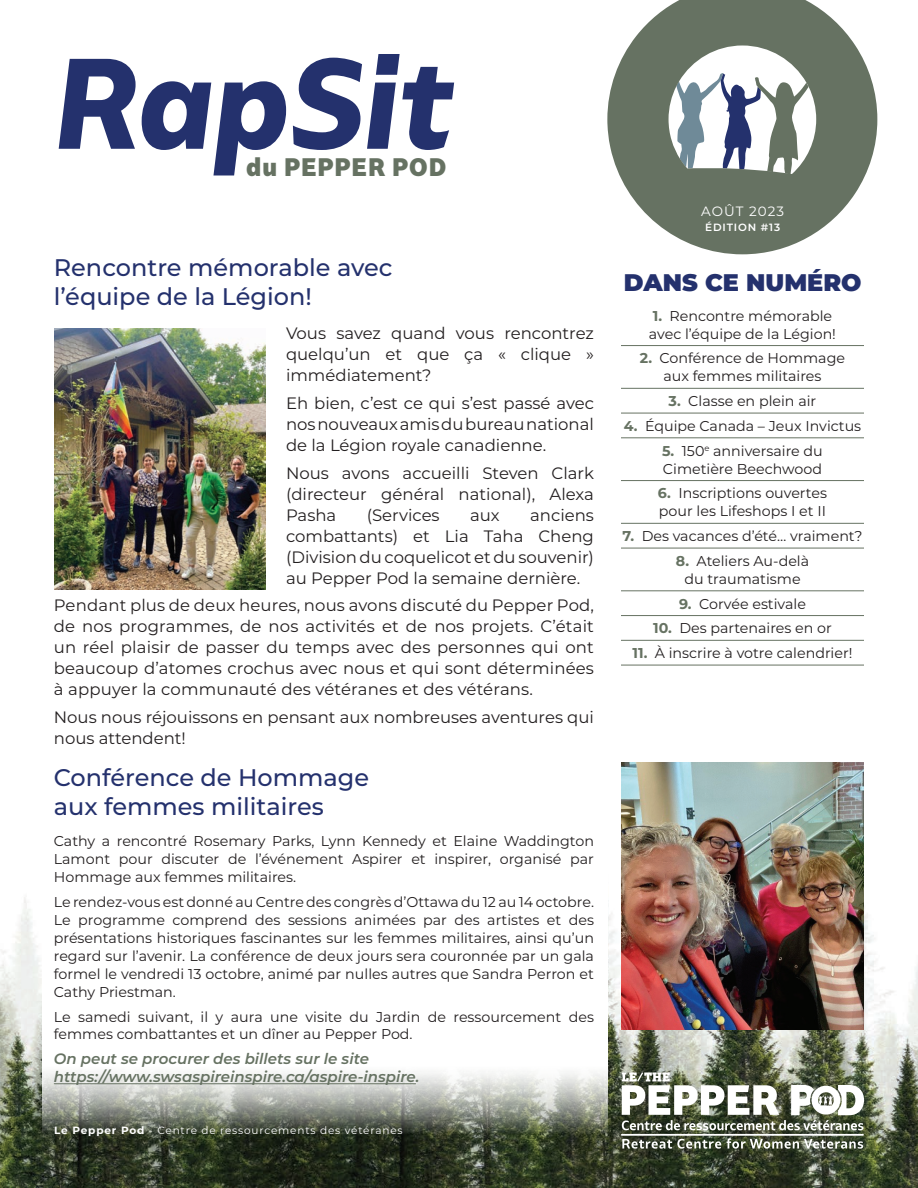
<style>
.page{position:relative;width:918px;height:1188px;background:#fff}
.page>*{position:absolute;margin:0;border:0;box-sizing:border-box;transform-origin:0 0}
.t1{font:italic 800 121.5px "Bw Glenn Sans DEMO";color:#24316d}
.t2{font:500 24px/28.8px "Montserrat";color:#24316d}
.t3{font:900 24px "Montserrat";color:#24316d}
.t4{font:900 24px "Bw Glenn Sans DEMO";letter-spacing:.04em;color:#667262}
.t5{font:16.5px/21px "Montserrat";color:#231f20;text-align:justify}
.t6{font:italic 600 15px/18px "Montserrat";color:#667262}
.t7{font:14.25px/18px "Montserrat";color:#231f20}
.t8{font:13.5px "Montserrat";letter-spacing:.075em;color:#fff}
.t9{font:10.5px "Montserrat";letter-spacing:.08em;color:#fff}
.t10{font:600 10.5px "Montserrat";letter-spacing:.08em;color:#fff}
.s1{font-weight:700}
.s2{font-weight:700;color:#667262}
</style>
<div class="page">
<svg style="left:607px;top:0;width:270px;height:254px;fill:#667262"></svg>
<img style="left:0;top:897px;width:918px;height:291px">
<hr style="left:621px;top:345px;width:243px;height:1px;background:#667262">
<hr style="left:621px;top:388px;width:243px;height:1px;background:#667262">
<hr style="left:621px;top:413px;width:243px;height:1px;background:#667262">
<hr style="left:621px;top:438px;width:243px;height:1px;background:#667262">
<hr style="left:621px;top:480px;width:243px;height:1px;background:#667262">
<hr style="left:621px;top:523px;width:243px;height:1px;background:#667262">
<hr style="left:621px;top:548px;width:243px;height:1px;background:#667262">
<hr style="left:621px;top:591px;width:243px;height:1px;background:#667262">
<hr style="left:621px;top:615px;width:243px;height:1px;background:#667262">
<hr style="left:621px;top:640px;width:243px;height:1px;background:#667262">
<hr style="left:621px;top:665px;width:243px;height:1px;background:#667262">
<img style="left:54px;top:328px;width:212px;height:261px">
<img style="left:621px;top:762px;width:243px;height:268px">
<svg style="left:622px;top:1139px;width:99px;height:10px"></svg>
<svg style="left:727px;top:1138px;width:136px;height:11px"></svg>
<hr style="left:621px;top:1134px;width:243px;height:2px;background:#fff">
<svg style="left:622px;top:1072px;width:242px;height:58px"></svg>
<svg style="left:42px;top:897px;width:565px;height:246px"></svg>
<hr style="left:54px;top:1083px;width:362px;height:1px;background:#667262">
<h1 class="t1" style="left:54px;top:28px;width:400px">RapSit</h1>
<h2 class="t4" style="left:246px;top:152px;width:202px">du PEPPER POD</h2>
<h2 class="t2" style="left:54px;top:252px;width:340px">Rencontre mémorable avec l’équipe de la Légion!</h2>
<p class="t5" style="left:286px;top:322px;width:309px">Vous savez quand vous rencontrez quelqu’un et que ça « clique » immédiatement?</p>
<p class="t5" style="left:286px;top:392px;width:309px">Eh bien, c’est ce qui s’est passé avec nos nouveaux amis du bureau national de la Légion royale canadienne.</p>
<p class="t5" style="left:286px;top:462px;width:309px">Nous avons accueilli Steven Clark (directeur général national), Alexa Pasha</p>
<p class="t5" style="left:286px;top:504px;width:309px;text-indent:244px">anciens combattants) et Lia Taha Cheng (Division du coquelicot et du souvenir) au Pepper Pod la semaine dernière.</p>
<p class="t5" style="left:54px;top:594px;width:542px">Pendant plus de deux heures, nous avons discuté du Pepper Pod, de nos programmes, de nos activités et de nos projets. C’était un réel plaisir de passer du temps avec des personnes qui ont beaucoup d’atomes crochus avec nous et qui sont déterminées à appuyer la communauté des vétéranes et des vétérans.</p>
<p class="t5" style="left:54px;top:706px;width:542px">Nous nous réjouissons en pensant aux nombreuses aventures qui nous attendent!</p>
<p class="t5" style="left:367px;top:504px;width:74px">(Services</p>
<p class="t5" style="left:470px;top:504px;width:31px">aux</p>
<h2 class="t2" style="left:54px;top:762px;width:317px">Conférence de Hommage aux femmes militaires</h2>
<p class="t7" style="left:54px;top:831px;width:542px;text-align:justify">Cathy a rencontré Rosemary Parks, Lynn Kennedy et Elaine Waddington Lamont pour discuter de l’événement Aspirer et inspirer, organisé par Hommage aux femmes militaires.</p>
<p class="t7" style="left:54px;top:892px;width:542px;text-align:justify">Le rendez-vous est donné au Centre des congrès d’Ottawa du 12 au 14 octobre.<br>Le programme comprend des sessions animées par des artistes et des présentations historiques fascinantes sur les femmes militaires, ainsi qu’un regard sur l’avenir. La conférence de deux jours sera couronnée par un gala formel le vendredi 13 octobre, animé par nulles autres que Sandra Perron et Cathy Priestman.</p>
<p class="t7" style="left:54px;top:1007px;width:542px">Le samedi suivant, il y aura une visite du Jardin de ressourcement des femmes combattantes et un dîner au Pepper Pod.</p>
<p class="t6" style="left:54px;top:1049px;width:367px">On peut se procurer des billets sur le site https://www.swsaspireinspire.ca/aspire-inspire.</p>
<p class="t9" style="left:54px;top:1123px;width:350px"><span class="s1">Le Pepper Pod</span> - Centre de ressourcements des vétéranes</p>
<p class="t8" style="left:701px;top:202px;width:85px">AOÛT 2023</p>
<p class="t10" style="left:705px;top:219px;width:76px">ÉDITION #13</p>
<h2 class="t3" style="left:624px;top:265px;width:239px">DANS CE NUMÉRO</h2>
<p class="t7" style="left:649px;top:306px;width:189px"><span class="s2">1.</span> Rencontre mémorable avec l’équipe de la Légion!</p>
<p class="t7" style="left:640px;top:349px;width:207px;text-align:center"><span class="s2">2.</span> Conférence de Hommage aux femmes militaires</p>
<p class="t7" style="left:669px;top:392px;width:149px"><span class="s2">3.</span> Classe en plein air</p>
<p class="t7" style="left:624px;top:416px;width:239px"><span class="s2">4.</span> Équipe Canada – Jeux Invictus</p>
<p class="t7" style="left:662px;top:441px;width:162px"><span class="s2">5.</span> 150<sup>e</sup> anniversaire du<br>Cimetière Beechwood</p>
<p class="t7" style="left:658px;top:484px;width:171px"><span class="s2">6.</span> Inscriptions ouvertes pour les Lifeshops I et II</p>
<p class="t7" style="left:622px;top:527px;width:242px"><span class="s2">7.</span> Des vacances d’été… vraiment?</p>
<p class="t7" style="left:676px;top:551px;width:135px;text-align:center"><span class="s2">8.</span> Ateliers Au-delà du traumatisme</p>
<p class="t7" style="left:679px;top:594px;width:128px"><span class="s2">9.</span> Corvée estivale</p>
<p class="t7" style="left:653px;top:619px;width:180px"><span class="s2">10.</span> Des partenaires en or</p>
<p class="t7" style="left:633px;top:644px;width:222px"><span class="s2">11.</span> À inscrire à votre calendrier!</p>
</div>
